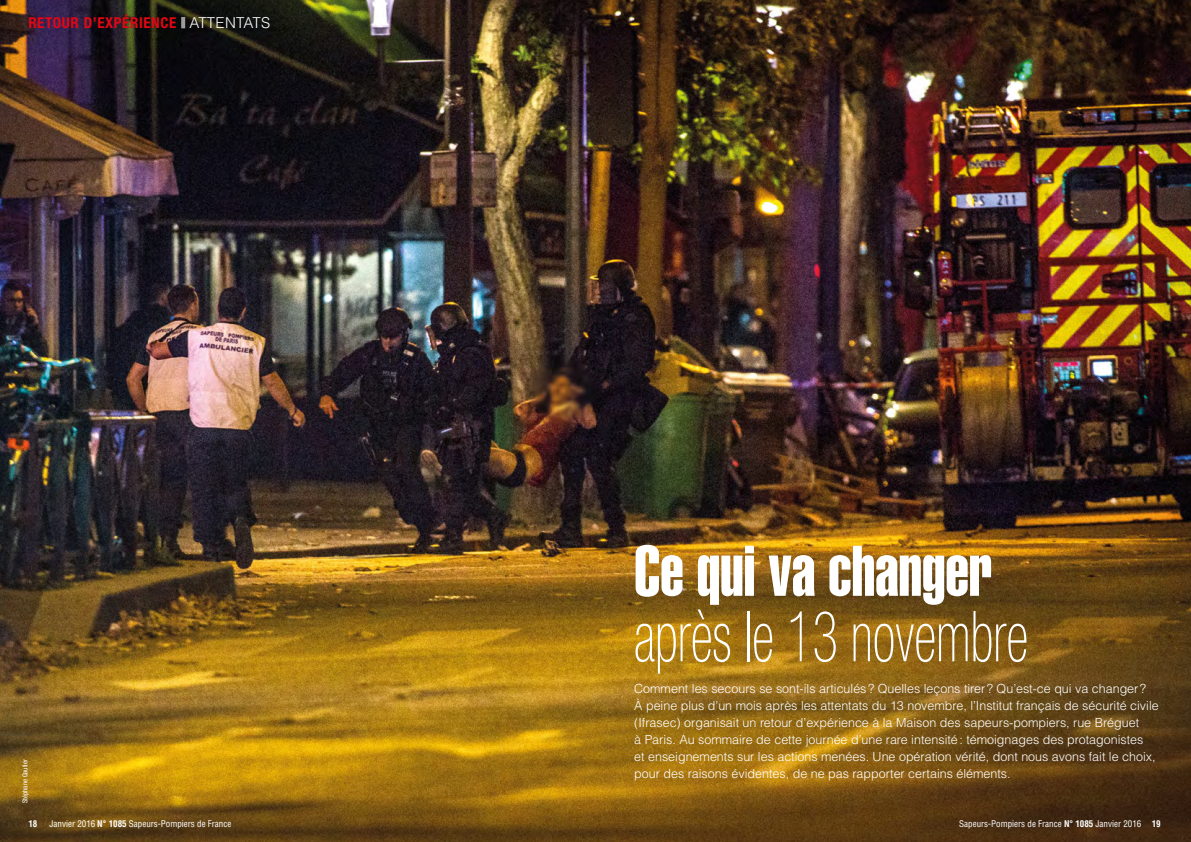
<style>
.page{position:relative;width:1191px;height:842px;background:#fff}
.page>*{position:absolute;margin:0;border:0;box-sizing:border-box;transform-origin:0 0}
.t1{font:100 condensed 70.3px "Helvetica Neue";color:#fff;scale:.76 1}
.t2{font:70.3px "Helvetica Extra Compressed";color:#fff}
.t3{font:700 condensed 15px "Helvetica Neue";letter-spacing:.04em;color:#e30613}
.t4{font:300 12.5px/17px "Helvetica";color:#fff}
.t5{font:condensed 9px "Helvetica";color:#fff}
.t6{font:700 condensed 9px "Helvetica";color:#fff}
.t7{font:condensed 7px "Helvetica Neue";color:#fff}
.s1{font-family:"Helvetica";font-weight:300;font-stretch:normal;color:#fff}
.s2{font-weight:700}
</style>
<div class="page">
<img style="left:0;top:0;width:1191px;height:842px">
<svg style="left:181px;top:17px;width:4px;height:11px"></svg>
<p class="t3" style="left:28px;top:14px;width:243px">RETOUR D’EXPÉRIENCE <span class="s1">attentats</span></p>
<p class="t7" style="left:21px;top:803px;width:46px;rotate:-90deg">Stéphane Gautier</p>
<h1 class="t2" style="left:634px;top:529px;width:359px">Ce qui va changer</h1>
<h1 class="t1" style="left:634px;top:597px;width:520px">après le 13 novembre</h1>
<p class="t4" style="left:634px;top:679px;width:526px">Comment les secours se sont-ils articulés ? Quelles leçons tirer? Qu’est-ce qui va changer?<br>À peine plus d’un mois après les attentats du 13 novembre, l’Institut français de sécurité civile (Ifrasec) organisait un retour d’expérience à la Maison des sapeurs-pompiers, rue Bréguet<br>à Paris. Au sommaire de cette journée d’une rare intensité: témoignages des protagonistes<br>et enseignements sur les actions menées. Une opération vérité, dont nous avons fait le choix, pour des raisons évidentes, de ne pas rapporter certains éléments.</p>
<p class="t6" style="left:28px;top:818px;width:10px">18</p>
<p class="t5" style="left:50px;top:818px;width:183px">Janvier 2016 <span class="s2">N° 1085</span> Sapeurs-Pompiers de France</p>
<p class="t5" style="left:959px;top:818px;width:203px">Sapeurs-Pompiers de France <span class="s2">N° 1085</span> Janvier 2016 <span class="s2">19</span></p>
</div>
